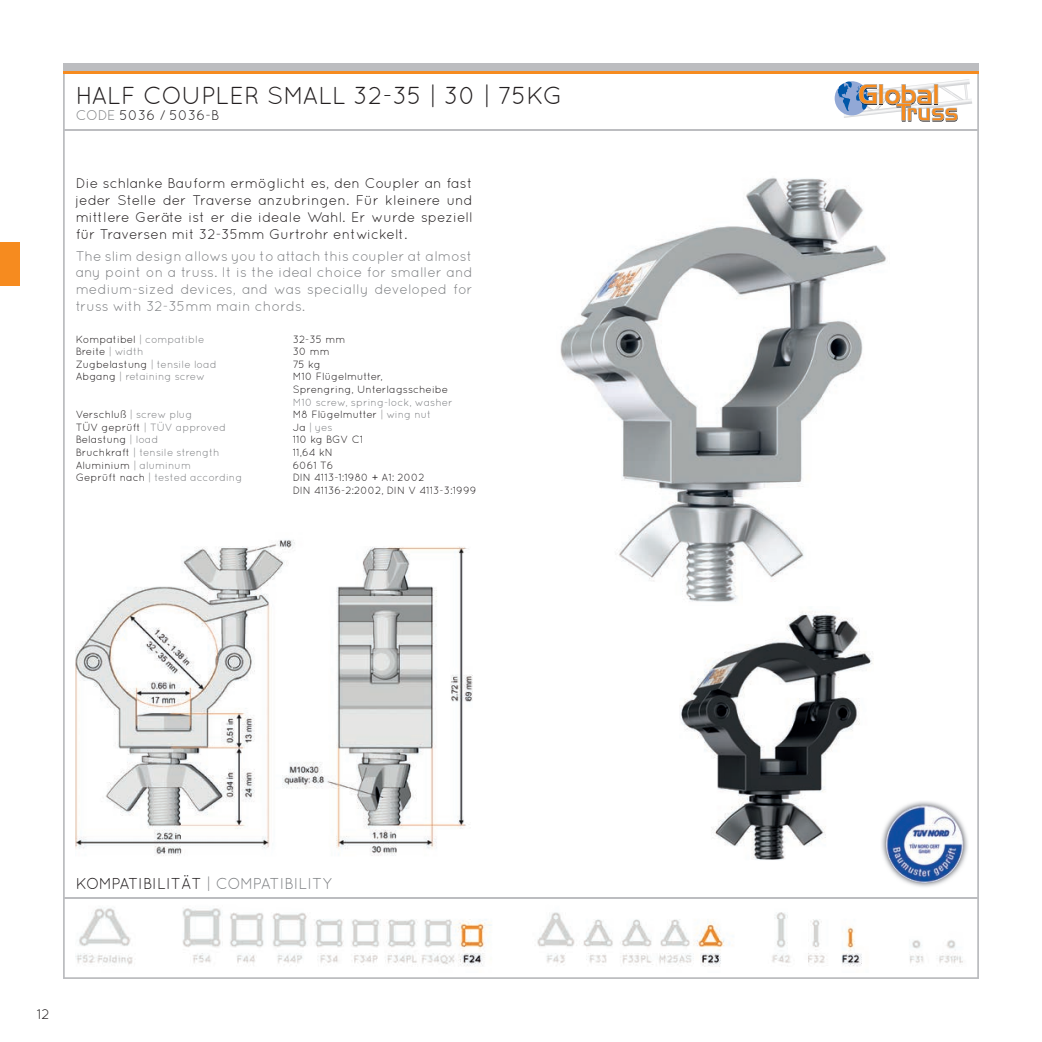
<style>
.page{position:relative;width:1042px;height:1042px;background:#fff}
.page>*{position:absolute;margin:0;border:0;box-sizing:border-box;transform-origin:0 0}
.t1{font:24.5px "Quicksand";color:#231f20}
.t2{font:15.75px "Quicksand";letter-spacing:-.01em;color:#231f20}
.t3{font:14px/16.8px "Quicksand";color:#231f20;text-align:justify}
.t4{font:14px/16.8px "Quicksand";color:#808285;text-align:justify}
.t5{font:10.5px/12.6px "Quicksand";color:#231f20}
.t6{font:10.5px "Quicksand";color:#808285}
.s1{color:#808285}
.s2{color:#231f20}
</style>
<div class="page">
<img style="left:560px;top:178px;width:326px;height:424px">
<img style="left:680px;top:611px;width:193px;height:249px">
<img style="left:76px;top:540px;width:397px;height:316px">
<svg style="left:63px;top:70px;width:916px;height:4px;background:#e79747"></svg>
<hr style="left:63px;top:129px;width:916px;height:1px;background:#bcbdc0">
<img style="left:76px;top:898px;width:890px;height:69px">
<hr style="left:63px;top:897px;width:916px;height:1px;background:#bcbdc0">
<div style="left:63px;top:63px;width:916px;height:7px;background:#bcbdc0"></div>
<img style="left:881px;top:801px;width:87px;height:86px">
<img style="left:885px;top:805px;width:79px;height:78px">
<img style="left:877px;top:79px;width:93px;height:19px">
<img style="left:844px;top:99px;width:128px;height:19px">
<svg style="left:834px;top:81px;width:35px;height:34px"></svg>
<hr style="left:879px;top:85px;width:4px;height:20px;background:#343132">
<svg style="left:837px;top:81px;width:40px;height:31px"></svg>
<svg style="left:879px;top:84px;width:4px;height:20px"></svg>
<svg style="left:884px;top:84px;width:74px;height:38px"></svg>
<div style="left:0;top:242px;width:20px;height:43px;background:#f68b1f"></div>
<h1 class="t1" style="left:76px;top:81px;width:488px">HALF COUPLER SMALL 32-35 | 30 | 75KG</h1>
<h3 class="t3" style="left:76px;top:107px;width:145px"><span class="s1">CODE</span> 5036 / 5036-B</h3>
<h3 class="t3" style="left:76px;top:175px;width:398px">Die schlanke Bauform ermöglicht es, den Coupler an fast jeder Stelle der Traverse anzubringen. Für kleinere und mittlere Geräte ist er die ideale Wahl. Er wurde speziell für Traversen mit 32-35mm Gurtrohr entwickelt.</h3>
<h3 class="t4" style="left:76px;top:247px;width:398px">The slim design allows you to attach this coupler at almost any point on a truss. It is the ideal choice for smaller and medium-sized devices, and was specially developed for truss with 32-35mm main chords.</h3>
<p class="t6" style="left:76px;top:333px;width:130px"><span class="s2">Kompatibel</span> | compatible</p>
<p class="t5" style="left:293px;top:332px;width:54px">32-35 mm</p>
<p class="t5" style="left:76px;top:345px;width:69px">Breite <span class="s1">| width</span></p>
<p class="t5" style="left:293px;top:345px;width:38px">30 mm</p>
<p class="t5" style="left:76px;top:358px;width:142px">Zugbelastung <span class="s1">| tensile load</span></p>
<p class="t5" style="left:293px;top:358px;width:29px">75 kg</p>
<p class="t6" style="left:76px;top:371px;width:131px"><span class="s2">Abgang</span> | retaining screw</p>
<p class="t5" style="left:293px;top:370px;width:157px">M10 Flügelmutter,<br>Sprengring, Unterlagsscheibe</p>
<p class="t6" style="left:293px;top:396px;width:161px">M10 screw, spring-lock, washer</p>
<p class="t6" style="left:76px;top:408px;width:118px"><span class="s2">Verschluß</span> | screw plug</p>
<p class="t5" style="left:293px;top:408px;width:140px">M8 Flügelmutter <span class="s1">| wing nut</span></p>
<p class="t6" style="left:76px;top:421px;width:152px"><span class="s2">TÜV geprüft</span> | TÜV approved</p>
<p class="t6" style="left:293px;top:421px;width:42px"><span class="s2">Ja</span> | yes</p>
<p class="t5" style="left:76px;top:433px;width:84px">Belastung <span class="s1">| load</span></p>
<p class="t5" style="left:293px;top:433px;width:72px">110 kg BGV C1</p>
<p class="t6" style="left:76px;top:446px;width:145px"><span class="s2">Bruchkraft</span> | tensile strength</p>
<p class="t5" style="left:293px;top:446px;width:42px">11,64 kN</p>
<p class="t5" style="left:76px;top:458px;width:117px">Aluminium <span class="s1">| aluminum</span></p>
<p class="t5" style="left:293px;top:458px;width:42px">6061 T6</p>
<p class="t6" style="left:76px;top:471px;width:168px"><span class="s2">Geprüft nach</span> | tested according</p>
<p class="t5" style="left:293px;top:471px;width:185px">DIN 4113-1:1980 + A1: 2002<br>DIN 41136-2:2002, DIN V 4113-3:1999</p>
<h2 class="t2" style="left:76px;top:874px;width:258px">KOMPATIBILITÄT <span class="s1">| COMPATIBILITY</span></h2>
<h3 class="t3" style="left:37px;top:1005px;width:14px">12</h3>
</div>
